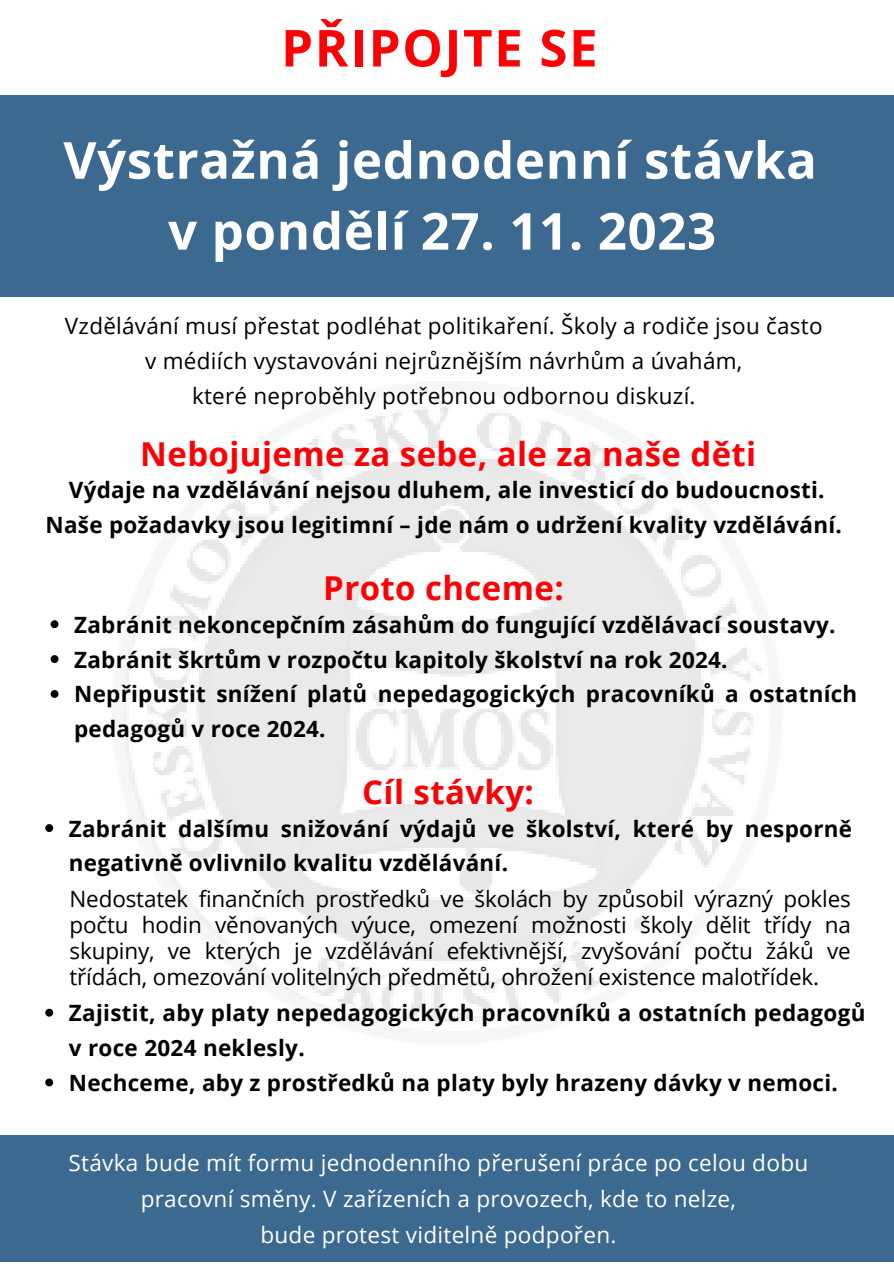
<style>
.page{position:relative;width:894px;height:1264px;background:#fff}
.page>*{position:absolute;margin:0;border:0;box-sizing:border-box;transform-origin:0 0}
.t1{font:700 51px "Open Sans";letter-spacing:.01em;color:#fff}
.t2{font:700 51px "Open Sans";letter-spacing:.03em;color:#fc0204}
.t3{font:700 33px "Open Sans";letter-spacing:.015em;color:#fc0104}
.t4{font:700 33px "Open Sans";letter-spacing:.015em;color:#fc0204}
.t5{font:700 22.5px/34.8px "Open Sans";letter-spacing:.01em;color:#000}
.t6{font:22.5px/25.8px "Open Sans";letter-spacing:.01em;color:#000;text-align:justify}
.t7{font:22.5px "Open Sans";letter-spacing:.015em;color:#fff}
</style>
<div class="page">
<img style="left:124px;top:395px;width:638px;height:638px">
<div style="left:0;top:95px;width:893px;height:202px;background:#3b698f"></div>
<div style="left:0;top:1135px;width:893px;height:126px;background:#3b698f"></div>
<svg style="left:51px;top:620px;width:7px;height:8px"></svg>
<svg style="left:51px;top:655px;width:7px;height:8px"></svg>
<svg style="left:51px;top:690px;width:7px;height:8px"></svg>
<svg style="left:45px;top:824px;width:8px;height:8px"></svg>
<svg style="left:45px;top:1008px;width:8px;height:8px"></svg>
<svg style="left:45px;top:1078px;width:8px;height:8px"></svg>
<p class="t2" style="left:281px;top:12px;width:318px">PŘIPOJTE SE</p>
<p class="t1" style="left:63px;top:124px;width:754px">Výstražná jednodenní stávka</p>
<p class="t1" style="left:168px;top:195px;width:549px">v pondělí 27. 11. 2023</p>
<p class="t6" style="left:65px;top:312px;width:759px">Vzdělávání musí přestat podléhat politikaření. Školy a rodiče jsou často</p>
<p class="t6" style="left:145px;top:347px;width:598px">v médiích vystavováni nejrůznějším návrhům a úvahám,</p>
<p class="t6" style="left:192px;top:382px;width:505px">které neproběhly potřebnou odbornou diskuzí.</p>
<p class="t3" style="left:140px;top:430px;width:617px">Nebojujeme za sebe, ale za naše děti</p>
<p class="t5" style="left:46px;top:472px;width:797px;text-align:center">Výdaje na vzdělávání nejsou dluhem, ale investicí do budoucnosti.<br>Naše požadavky jsou legitimní – jde nám o udržení kvality vzdělávání.</p>
<p class="t4" style="left:323px;top:564px;width:242px">Proto chceme:</p>
<p class="t5" style="left:74px;top:606px;width:762px">Zabránit nekoncepčním zásahům do fungující vzdělávací soustavy.</p>
<p class="t5" style="left:74px;top:641px;width:654px">Zabránit škrtům v rozpočtu kapitoly školství na rok 2024.</p>
<p class="t5" style="left:74px;top:676px;width:784px">Nepřipustit snížení platů nepedagogických pracovníků a ostatních pedagogů v roce 2024.</p>
<p class="t3" style="left:362px;top:768px;width:173px">Cíl stávky:</p>
<p class="t5" style="left:69px;top:810px;width:784px">Zabránit dalšímu snižování výdajů ve školství, které by nesporně negativně ovlivnilo kvalitu vzdělávání.</p>
<p class="t6" style="left:69px;top:885px;width:782px">Nedostatek finančních prostředků ve školách by způsobil výrazný pokles počtu hodin věnovaných výuce, omezení možnosti školy dělit třídy na skupiny, ve kterých je vzdělávání efektivnější, zvyšování počtu žáků ve třídách, omezování volitelných předmětů, ohrožení existence malotřídek.</p>
<p class="t5" style="left:69px;top:995px;width:797px">Zajistit, aby platy nepedagogických pracovníků a ostatních pedagogů v roce 2024 neklesly.</p>
<p class="t5" style="left:69px;top:1064px;width:770px">Nechceme, aby z prostředků na platy byly hrazeny dávky v nemoci.</p>
<p class="t7" style="left:68px;top:1146px;width:741px">Stávka bude mít formu jednodenního přerušení práce po celou dobu</p>
<p class="t7" style="left:141px;top:1182px;width:596px">pracovní směny. V zařízeních a provozech, kde to nelze,</p>
<p class="t7" style="left:260px;top:1218px;width:357px">bude protest viditelně podpořen.</p>
</div>
